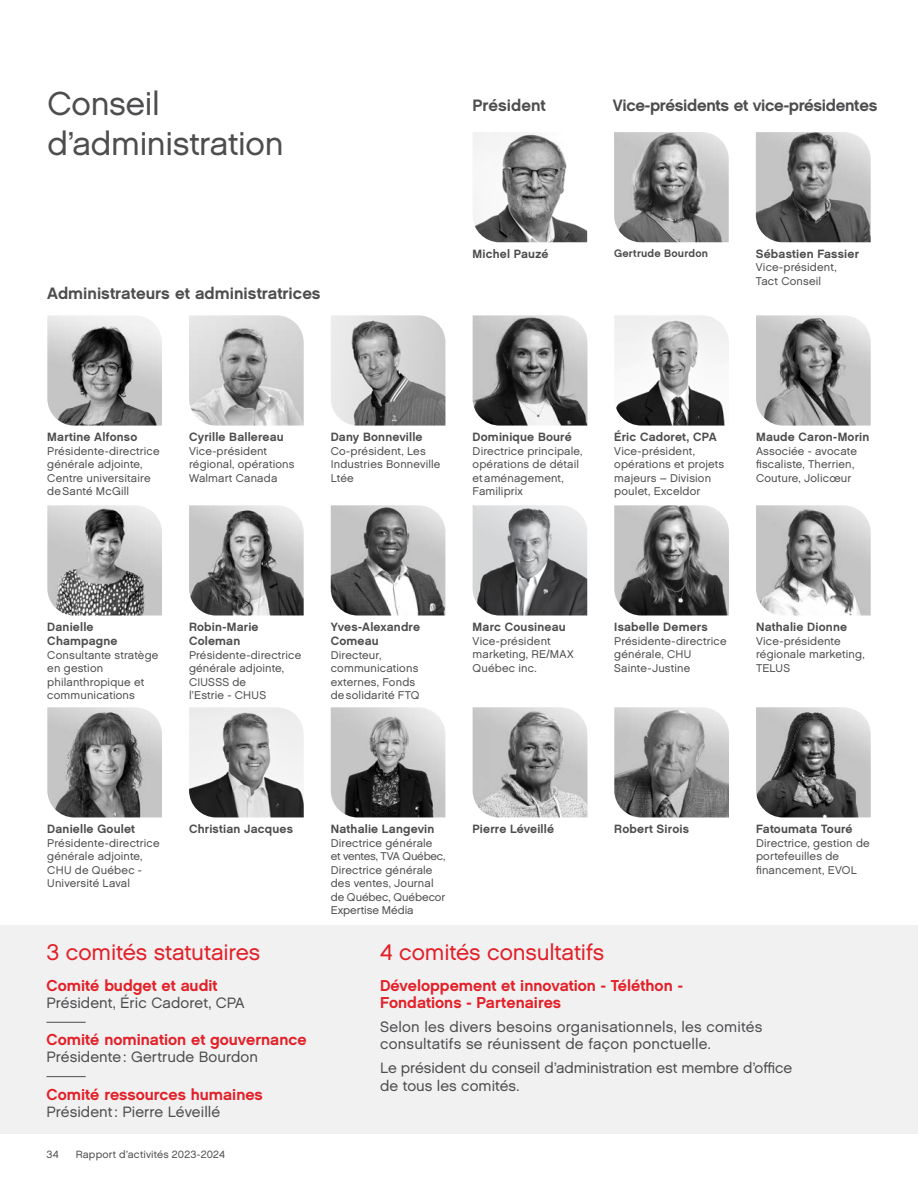
<style>
.page{position:relative;width:918px;height:1188px;background:#fff}
.page>*{position:absolute;margin:0;border:0;box-sizing:border-box;transform-origin:0 0}
.t1{font:33px/39.6px "Chalet London Nineteen Sixty";letter-spacing:-.01em;color:#4d4d4f}
.t2{font:22.5px "Chalet London Nineteen Sixty";letter-spacing:-.01em;color:#e31f27}
.t3{font:16.5px "Chalet New York Nineteen Sixty";letter-spacing:-.005em;color:#4d4d4f}
.t4{font:15.75px/17.2px "Chalet New York Nineteen Sixty";color:#e31f27}
.t5{font:15px/17.2px "Chalet London Nineteen Sixty";letter-spacing:.005em;color:#4d4d4f}
.t6{font:12px/14.4px "Chalet New York Nineteen Sixty";letter-spacing:.015em;color:#4d4d4f}
.t7{font:11.25px/13.5px "Chalet London Nineteen Sixty";letter-spacing:.015em;color:#4d4d4f}
.t8{font:10.8px "Chalet New York Nineteen Sixty";letter-spacing:.02em;color:#4d4d4f}
.t9{font:10.5px "Chalet London Nineteen Sixty";letter-spacing:.015em;color:#4d4d4f}
</style>
<div class="page">
<div style="left:0;top:926px;width:918px;height:208px;background:#f1f1f2"></div>
<hr style="left:46px;top:1022px;width:40px;height:1px;background:#4d4d4f">
<hr style="left:46px;top:1076px;width:40px;height:1px;background:#4d4d4f">
<img style="left:473px;top:132px;width:114px;height:110px">
<img style="left:614px;top:132px;width:115px;height:110px">
<img style="left:756px;top:132px;width:115px;height:110px">
<img style="left:47px;top:315px;width:115px;height:111px">
<img style="left:47px;top:505px;width:115px;height:111px">
<img style="left:47px;top:707px;width:115px;height:110px">
<img style="left:189px;top:315px;width:115px;height:111px">
<img style="left:189px;top:505px;width:115px;height:111px">
<img style="left:331px;top:707px;width:114px;height:110px">
<img style="left:473px;top:315px;width:114px;height:111px">
<img style="left:473px;top:505px;width:114px;height:111px">
<img style="left:614px;top:707px;width:115px;height:110px">
<img style="left:331px;top:315px;width:114px;height:111px">
<img style="left:331px;top:505px;width:114px;height:111px">
<img style="left:473px;top:707px;width:114px;height:110px">
<img style="left:614px;top:315px;width:115px;height:111px">
<img style="left:614px;top:505px;width:115px;height:111px">
<img style="left:756px;top:707px;width:115px;height:110px">
<img style="left:756px;top:315px;width:115px;height:111px">
<img style="left:756px;top:505px;width:115px;height:111px">
<img style="left:189px;top:707px;width:115px;height:110px">
<h1 class="t1" style="left:47px;top:84px;width:238px">Conseil d’administration</h1>
<h3 class="t3" style="left:47px;top:282px;width:275px">Administrateurs et administratrices</h3>
<h3 class="t3" style="left:473px;top:95px;width:75px">Président</h3>
<h3 class="t3" style="left:613px;top:95px;width:266px">Vice-présidents et vice-présidentes</h3>
<p class="t6" style="left:473px;top:246px;width:77px">Michel Pauzé</p>
<p class="t8" style="left:614px;top:246px;width:96px">Gertrude Bourdon</p>
<p class="t6" style="left:756px;top:246px;width:105px">Sébastien Fassier</p>
<p class="t7" style="left:756px;top:261px;width:82px">Vice-président,<br>Tact Conseil</p>
<p class="t6" style="left:47px;top:430px;width:92px">Martine Alfonso</p>
<p class="t7" style="left:47px;top:444px;width:114px">Présidente-directrice générale adjointe,<br>Centre universitaire deSanté McGill</p>
<p class="t6" style="left:189px;top:430px;width:96px">Cyrille Ballereau</p>
<p class="t7" style="left:189px;top:444px;width:107px">Vice-président régional, opérations<br>Walmart Canada</p>
<p class="t6" style="left:331px;top:430px;width:93px">Dany Bonneville</p>
<p class="t7" style="left:331px;top:444px;width:111px">Co-président, Les<br>Industries Bonneville<br>Ltée</p>
<p class="t6" style="left:473px;top:430px;width:101px">Dominique Bouré</p>
<p class="t7" style="left:473px;top:444px;width:111px">Directrice principale, opérations de détail etaménagement,<br>Familiprix</p>
<p class="t6" style="left:614px;top:430px;width:104px">Éric Cadoret, CPA</p>
<p class="t7" style="left:614px;top:444px;width:111px">Vice-président, opérations et projets majeurs – Division poulet, Exceldor</p>
<p class="t6" style="left:756px;top:430px;width:115px">Maude Caron-Morin</p>
<p class="t7" style="left:756px;top:444px;width:102px">Associée - avocate fiscaliste, Therrien,<br>Couture, Jolicœur</p>
<p class="t6" style="left:47px;top:619px;width:72px">Danielle<br>Champagne</p>
<p class="t7" style="left:47px;top:648px;width:113px">Consultante stratège en gestion philanthropique et communications</p>
<p class="t6" style="left:189px;top:619px;width:71px">Robin-Marie<br>Coleman</p>
<p class="t7" style="left:189px;top:648px;width:114px">Présidente-directrice générale adjointe,<br>CIUSSS de<br>l’Estrie - CHUS</p>
<p class="t6" style="left:331px;top:619px;width:91px">Yves-Alexandre<br>Comeau</p>
<p class="t7" style="left:331px;top:648px;width:90px">Directeur, communications externes, Fonds desolidarité FTQ</p>
<p class="t6" style="left:473px;top:619px;width:95px">Marc Cousineau</p>
<p class="t7" style="left:473px;top:634px;width:102px">Vice-président marketing, RE/MAX<br>Québec inc.</p>
<p class="t6" style="left:614px;top:619px;width:95px">Isabelle Demers</p>
<p class="t7" style="left:614px;top:634px;width:114px">Présidente-directrice générale, CHU<br>Sainte-Justine</p>
<p class="t6" style="left:756px;top:619px;width:93px">Nathalie Dionne</p>
<p class="t7" style="left:756px;top:634px;width:110px">Vice-présidente régionale marketing,<br>TELUS</p>
<p class="t6" style="left:47px;top:821px;width:89px">Danielle Goulet</p>
<p class="t7" style="left:47px;top:836px;width:114px">Présidente-directrice générale adjointe,<br>CHU de Québec -<br>Université Laval</p>
<p class="t6" style="left:189px;top:821px;width:105px">Christian Jacques</p>
<h2 class="t2" style="left:46px;top:939px;width:215px">3 comités statutaires</h2>
<h3 class="t4" style="left:46px;top:976px;width:173px">Comité budget et audit</h3>
<h3 class="t5" style="left:46px;top:994px;width:200px">Président, Éric Cadoret, CPA</h3>
<h3 class="t4" style="left:46px;top:1031px;width:262px">Comité nomination et gouvernance</h3>
<h3 class="t5" style="left:46px;top:1049px;width:213px">Présidente: Gertrude Bourdon</h3>
<h3 class="t4" style="left:46px;top:1085px;width:218px">Comité ressources humaines</h3>
<h3 class="t5" style="left:46px;top:1103px;width:175px">Président: Pierre Léveillé</h3>
<p class="t9" style="left:46px;top:1148px;width:14px">34</p>
<p class="t9" style="left:76px;top:1148px;width:151px">Rapport d’activités 2023-2024</p>
<p class="t6" style="left:331px;top:821px;width:105px">Nathalie Langevin</p>
<p class="t7" style="left:331px;top:836px;width:116px">Directrice générale<br>et ventes, TVA Québec,<br>Directrice générale des ventes, Journal de Québec, Québecor<br>Expertise Média</p>
<p class="t6" style="left:473px;top:821px;width:83px">Pierre Léveillé</p>
<p class="t6" style="left:614px;top:821px;width:76px">Robert Sirois</p>
<p class="t6" style="left:756px;top:821px;width:98px">Fatoumata Touré</p>
<p class="t7" style="left:756px;top:836px;width:115px">Directrice, gestion de portefeuilles de financement, EVOL</p>
<h2 class="t2" style="left:380px;top:939px;width:226px">4 comités consultatifs</h2>
<h3 class="t4" style="left:380px;top:976px;width:304px">Développement et innovation - Téléthon -<br>Fondations - Partenaires</h3>
<h3 class="t5" style="left:380px;top:1018px;width:384px">Selon les divers besoins organisationnels, les comités consultatifs se réunissent de façon ponctuelle.</h3>
<h3 class="t5" style="left:380px;top:1059px;width:414px">Le président du conseil d’administration est membre d’office de tous les comités.</h3>
</div>
